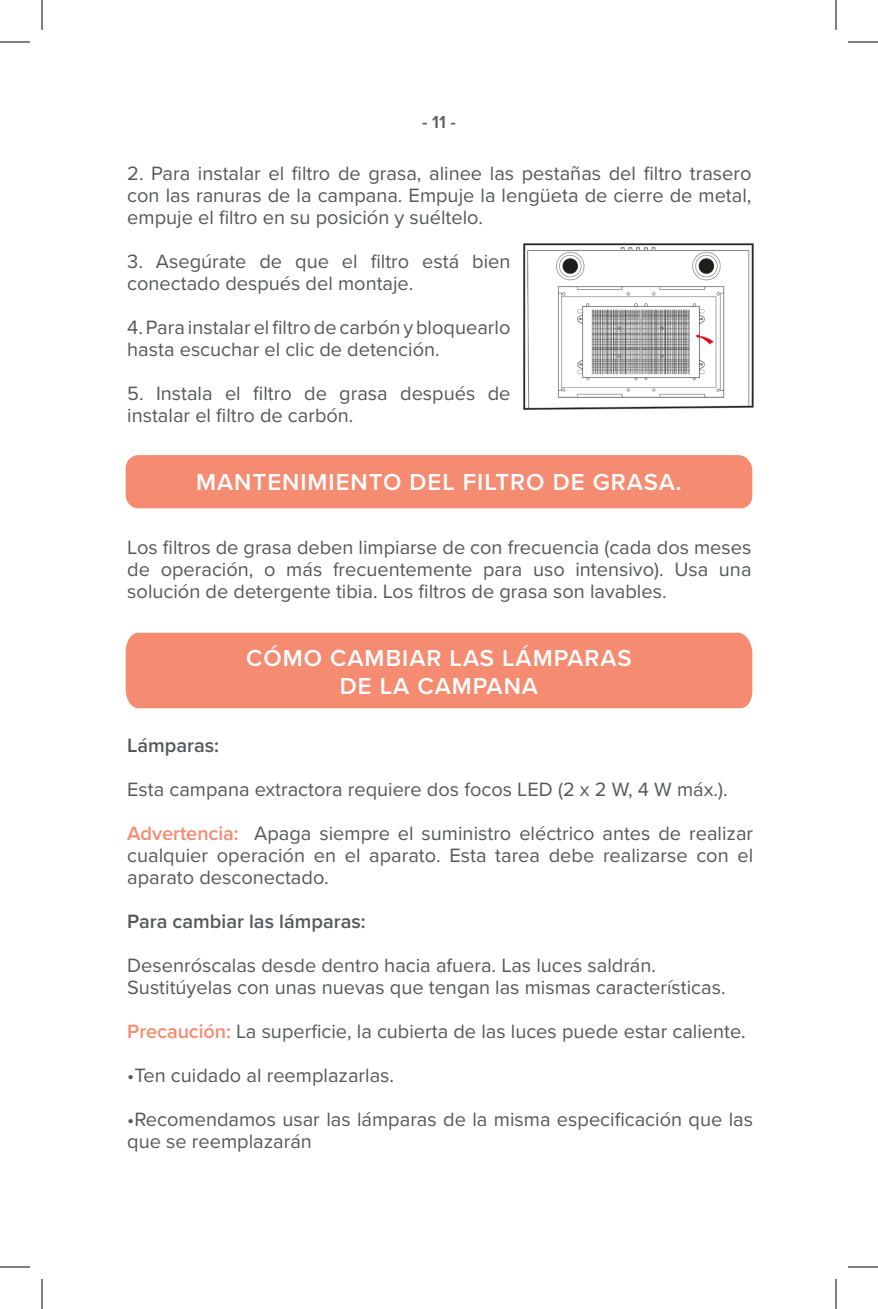
<style>
.page{position:relative;width:878px;height:1309px;background:#fff}
.page>*{position:absolute;margin:0;border:0;box-sizing:border-box;transform-origin:0 0}
.t1{font:600 24px "Proxima Nova";letter-spacing:.04em;color:#fff}
.t2{font:20px/22px "Proxima Nova";color:#57585a}
.t3{font:600 20px "Proxima Nova";color:#57585a}
.t4{font:600 18px "Proxima Nova A";color:#575c5b}
.s1{font-weight:600;color:#f58b71}
</style>
<div class="page">
<div style="left:126px;top:455px;width:626px;height:53px;background:#f58b71"></div>
<div style="left:126px;top:632px;width:626px;height:76px;background:#f58b71"></div>
<img style="left:523px;top:243px;width:231px;height:167px">
<hr style="left:0;top:42px;width:30px;height:1px;background:#000">
<hr style="left:848px;top:42px;width:30px;height:1px;background:#000">
<hr style="left:0;top:1266px;width:30px;height:1px;background:#000">
<hr style="left:848px;top:1266px;width:30px;height:1px;background:#000">
<hr style="left:42px;top:0;width:1px;height:30px;background:#000">
<hr style="left:42px;top:1279px;width:1px;height:30px;background:#000">
<hr style="left:835px;top:0;width:1px;height:30px;background:#000">
<hr style="left:835px;top:1279px;width:1px;height:30px;background:#000">
<p class="t4" style="left:422px;top:112px;width:35px">- 11 -</p>
<p class="t2" style="left:127px;top:161px;width:626px;text-align:justify">2. Para instalar el filtro de grasa, alinee las pestañas del filtro trasero con las ranuras de la campana. Empuje la lengüeta de cierre de metal, empuje el filtro en su posición y suéltelo.</p>
<p class="t2" style="left:127px;top:249px;width:385px">3. Asegúrate de que el filtro está bien conectado después del montaje.</p>
<p class="t2" style="left:127px;top:315px;width:385px">4. Para instalar el filtro de carbón y bloquearlo hasta escuchar el clic de detención.</p>
<p class="t2" style="left:127px;top:381px;width:385px">5. Instala el filtro de grasa después de instalar el filtro de carbón.</p>
<p class="t1" style="left:196px;top:464px;width:487px">MANTENIMIENTO DEL FILTRO DE GRASA.</p>
<p class="t2" style="left:127px;top:535px;width:626px;text-align:justify">Los filtros de grasa deben limpiarse de con frecuencia (cada dos meses de operación, o más frecuentemente para uso intensivo). Usa una solución de detergente tibia. Los filtros de grasa son lavables.</p>
<p class="t1" style="left:246px;top:639px;width:387px">CÓMO CAMBIAR LAS LÁMPARAS</p>
<p class="t1" style="left:340px;top:668px;width:200px">DE LA CAMPANA</p>
<p class="t3" style="left:127px;top:730px;width:93px">Lámparas:</p>
<p class="t2" style="left:127px;top:777px;width:602px">Esta campana extractora requiere dos focos LED (2 x 2 W, 4 W máx.).</p>
<p class="t2" style="left:127px;top:821px;width:627px;text-align:justify"><span class="s1">Advertencia:</span> Apaga siempre el suministro eléctrico antes de realizar cualquier operación en el aparato. Esta tarea debe realizarse con el aparato desconectado.</p>
<p class="t3" style="left:127px;top:906px;width:240px">Para cambiar las lámparas:</p>
<p class="t2" style="left:127px;top:953px;width:530px">Desenróscalas desde dentro hacia afuera. Las luces saldrán.</p>
<p class="t2" style="left:127px;top:975px;width:600px">Sustitúyelas con unas nuevas que tengan las mismas características.</p>
<p class="t2" style="left:127px;top:1019px;width:620px"><span class="s1">Precaución:</span> La superficie, la cubierta de las luces puede estar caliente.</p>
<p class="t2" style="left:127px;top:1063px;width:268px">•Ten cuidado al reemplazarlas.</p>
<p class="t2" style="left:127px;top:1107px;width:627px">•Recomendamos usar las lámparas de la misma especificación que las que se reemplazarán</p>
</div>
